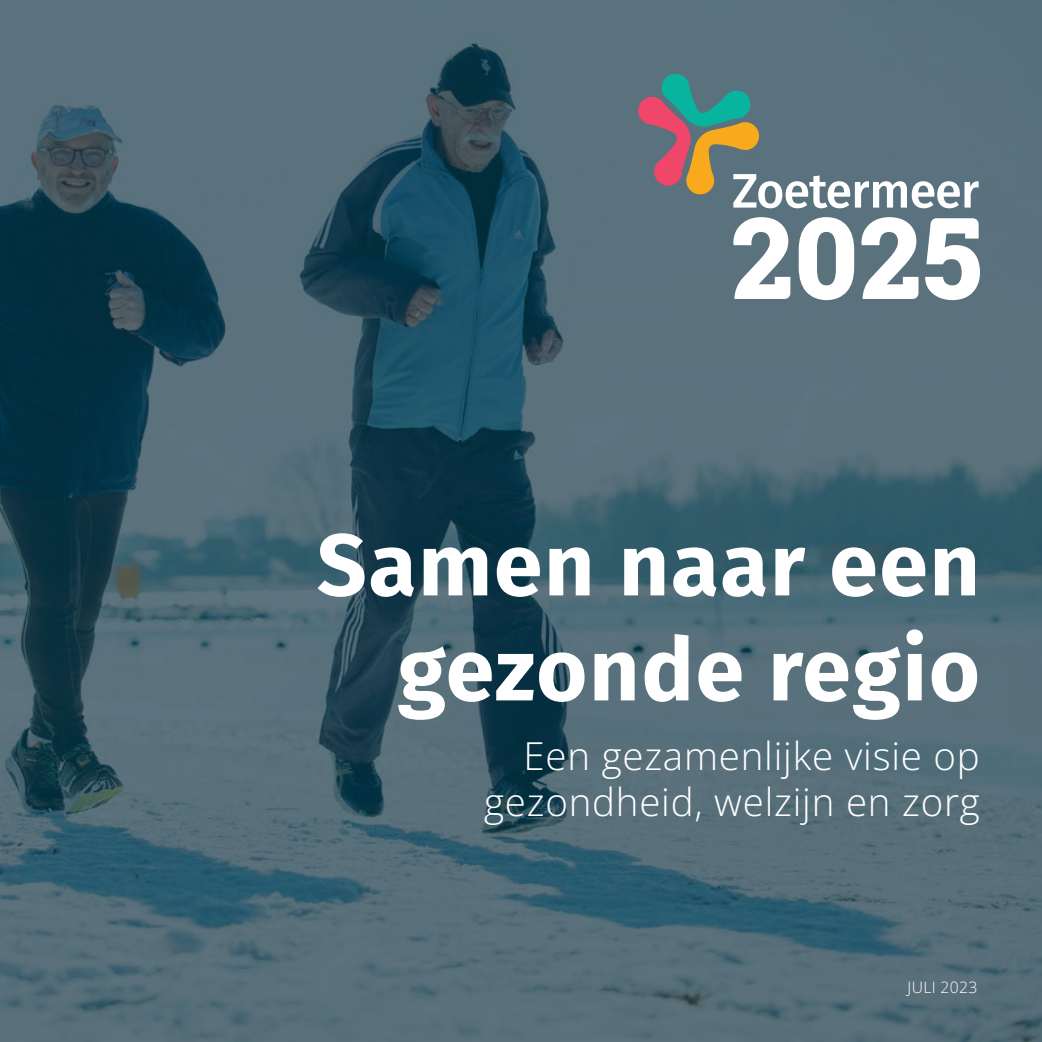
<style>
.page{position:relative;width:1042px;height:1042px;background:#fff}
.page>*{position:absolute;margin:0;border:0;box-sizing:border-box;transform-origin:0 0}
.t1{font:700 87.5px/105px "Fira Sans";letter-spacing:.02em;color:#fff;text-align:right}
.t2{font:38.5px/46.2px "Open Sans";letter-spacing:.02em;color:#fff;text-align:right}
.t3{font:15.75px "Open Sans";letter-spacing:.02em;color:#fff}
</style>
<div class="page">
<img style="left:0;top:0;width:1042px;height:1042px">
<svg style="left:799px;top:217px;width:55px;height:83px"></svg>
<svg style="left:861px;top:217px;width:57px;height:82px"></svg>
<svg style="left:733px;top:217px;width:57px;height:82px"></svg>
<svg style="left:925px;top:218px;width:55px;height:82px"></svg>
<svg style="left:637px;top:72px;width:341px;height:136px;background:#718084"></svg>
<h1 class="t1" style="left:317px;top:506px;width:665px">Samen naar een gezonde regio</h1>
<p class="t2" style="left:484px;top:731px;width:497px">Een gezamenlijke visie op gezondheid, welzijn en zorg</p>
<p class="t3" style="left:907px;top:976px;width:71px">JULI 2023</p>
</div>
